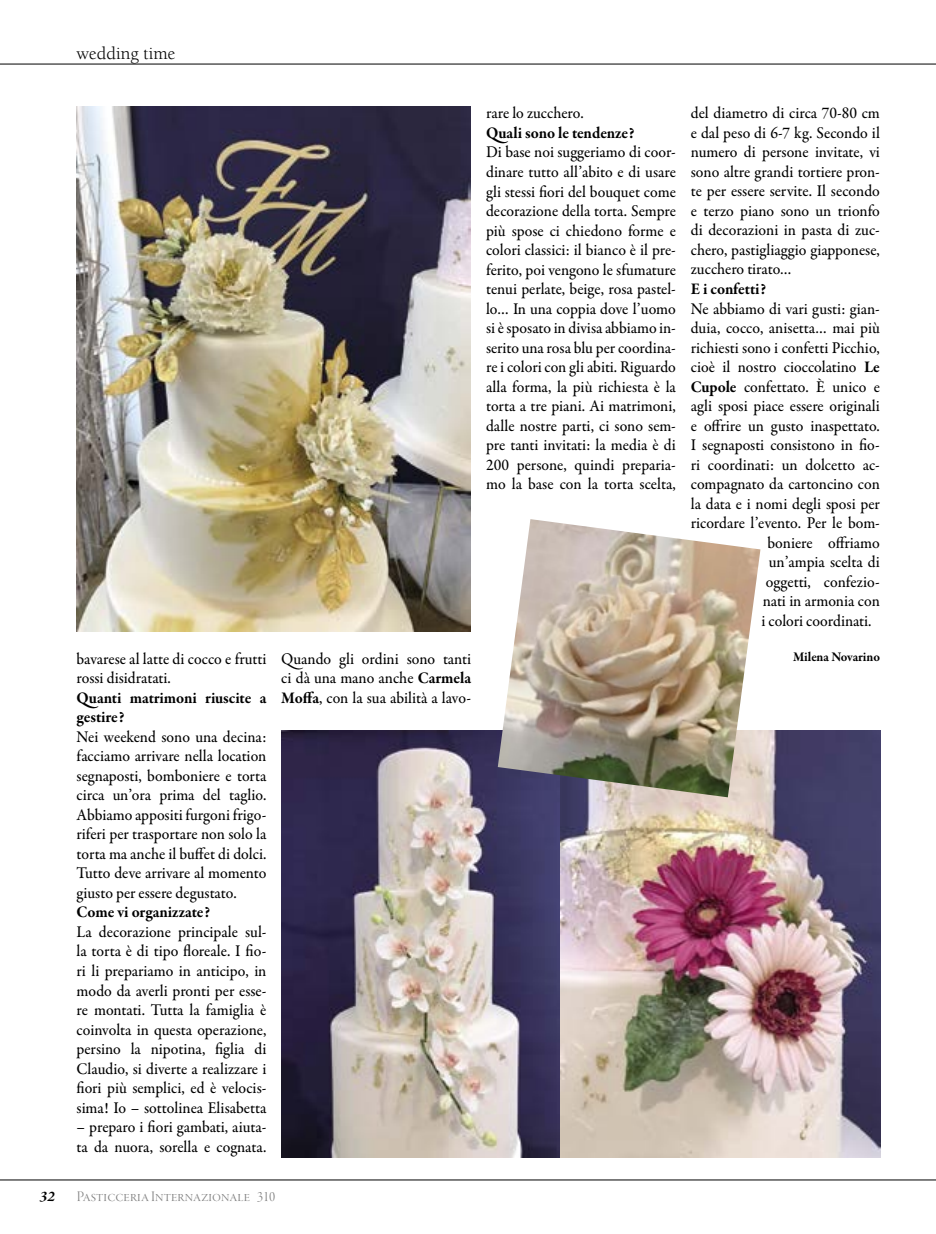
<style>
.page{position:relative;width:936px;height:1234px;background:#fff}
.page>*{position:absolute;margin:0;border:0;box-sizing:border-box;transform-origin:0 0}
.t1{font:18px "Berkeley";color:#000}
.t2{font:500 16.5px/19.5px "Garamond Premr Pro";color:#000;text-align:justify;scale:.95 1}
.t3{font:700 16.5px/19.5px "Garamond Premr Pro";letter-spacing:-.005em;color:#000;scale:.95 1}
.t4{font:15px "Garamond Premr Pro Lt Disp";letter-spacing:.01em;color:#7c7c7c}
.t5{font:italic 700 15px "Garamond Premr Pro";color:#000}
.t6{font:700 13.5px "Garamond Premr Pro";letter-spacing:-.005em;color:#000;scale:.95 1}
.s1{font-weight:700}
</style>
<div class="page">
<hr style="left:0;top:1179px;width:935px;height:1px;background:#000">
<hr style="left:0;top:64px;width:935px;height:1px;background:#000">
<img style="left:77px;top:106px;width:394px;height:525px">
<img style="left:281px;top:730px;width:599px;height:427px">
<img style="left:497px;top:519px;width:263px;height:278px">
<p class="t1" style="left:77px;top:44px;width:100px">wedding time</p>
<p class="t2" style="left:486px;top:104px;width:104px">rare lo zucchero.</p>
<p class="t3" style="left:486px;top:123px;width:158px">Quali sono le tendenze?</p>
<p class="t2" style="left:486px;top:143px;width:201px">Di base noi suggeriamo di coor&shy;dinare tutto all’abito e di usare gli stessi fiori del bouquet come decorazione della torta. Sempre più spose ci chiedono forme e colori classici: il bianco è il pre&shy;ferito, poi vengono le sfumature tenui perlate, beige, rosa pastel&shy;lo… In una coppia dove l’uomo si è sposato in divisa abbiamo in&shy;serito una rosa blu per coordina&shy;re i colori con gli abiti. Riguardo alla forma, la più richiesta è la torta a tre piani. Ai matrimoni, dalle nostre parti, ci sono sem&shy;pre tanti invitati: la media è di 200 persone, quindi preparia&shy;mo la base con la torta scelta,</p>
<p class="t2" style="left:77px;top:649px;width:201px">bavarese al latte di cocco e frutti rossi disidratati.</p>
<p class="t3" style="left:77px;top:688px;width:201px">Quanti matrimoni riuscite a gestire?</p>
<p class="t2" style="left:77px;top:727px;width:201px">Nei weekend sono una decina: facciamo arrivare nella location segnaposti, bomboniere e torta circa un’ora prima del taglio.<br>Abbiamo appositi furgoni frigo&shy;riferi per trasportare non solo la torta ma anche il buffet di dolci.<br>Tutto deve arrivare al momento giusto per essere degustato.</p>
<p class="t3" style="left:77px;top:902px;width:142px">Come vi organizzate?</p>
<p class="t2" style="left:77px;top:922px;width:201px">La decorazione principale sul&shy;la torta è di tipo floreale. I fio&shy;ri li prepariamo in anticipo, in modo da averli pronti per esse&shy;re montati. Tutta la famiglia è coinvolta in questa operazione, persino la nipotina, figlia di Claudio, si diverte a realizzare i fiori più semplici, ed è velocis&shy;sima! Io – sottolinea Elisabetta</p>
<p class="t2" style="left:77px;top:1117px;width:201px">– preparo i fiori gambati, aiuta&shy;ta da nuora, sorella e cognata.</p>
<p class="t2" style="left:281px;top:649px;width:201px">Quando gli ordini sono tanti ci dà una mano anche <span class="s1">Carmela Moffa</span>, con la sua abilità a lavo-</p>
<p class="t5" style="left:40px;top:1186px;width:16px">32</p>
<p class="t4" style="left:77px;top:1187px;width:200px">Pasticceria Internazionale 310</p>
<p class="t2" style="left:690px;top:104px;width:200px">del diametro di circa 70-80 cm e dal peso di 6-7 kg. Secondo il numero di persone invitate, vi sono altre grandi tortiere pron&shy;te per essere servite. Il secondo e terzo piano sono un trionfo di decorazioni in pasta di zuc&shy;chero, pastigliaggio giapponese, zucchero tirato…</p>
<p class="t3" style="left:690px;top:279px;width:81px">E i confetti?</p>
<p class="t2" style="left:690px;top:299px;width:200px">Ne abbiamo di vari gusti: gian-</p>
<p class="t2" style="left:690px;top:318px;width:200px">duia, cocco, anisetta… mai più</p>
<p class="t2" style="left:690px;top:338px;width:200px">richiesti sono i confetti Picchio,</p>
<p class="t2" style="left:690px;top:357px;width:200px">cioè il nostro cioccolatino <span class="s1">Le</span></p>
<p class="t2" style="left:690px;top:377px;width:200px"><span class="s1">Cupole</span> confettato. È unico e</p>
<p class="t2" style="left:690px;top:396px;width:200px">agli sposi piace essere originali</p>
<p class="t2" style="left:690px;top:416px;width:200px">e offrire un gusto inaspettato.</p>
<p class="t2" style="left:690px;top:435px;width:200px">I segnaposti consistono in fio-</p>
<p class="t2" style="left:690px;top:455px;width:200px">ri coordinati: un dolcetto ac-</p>
<p class="t2" style="left:690px;top:474px;width:200px">compagnato da cartoncino con</p>
<p class="t2" style="left:690px;top:494px;width:200px">la data e i nomi degli sposi per</p>
<p class="t2" style="left:690px;top:513px;width:200px">ricordare l’evento. Per le bom-</p>
<p class="t2" style="left:767px;top:533px;width:120px">boniere offriamo</p>
<p class="t2" style="left:768px;top:552px;width:118px">un’ampia scelta di</p>
<p class="t2" style="left:765px;top:572px;width:122px">oggetti, confezio-</p>
<p class="t2" style="left:762px;top:591px;width:125px">nati in armonia con</p>
<p class="t2" style="left:761px;top:611px;width:117px">i colori coordinati.</p>
<p class="t6" style="left:793px;top:648px;width:93px">Milena Novarino</p>
</div>
